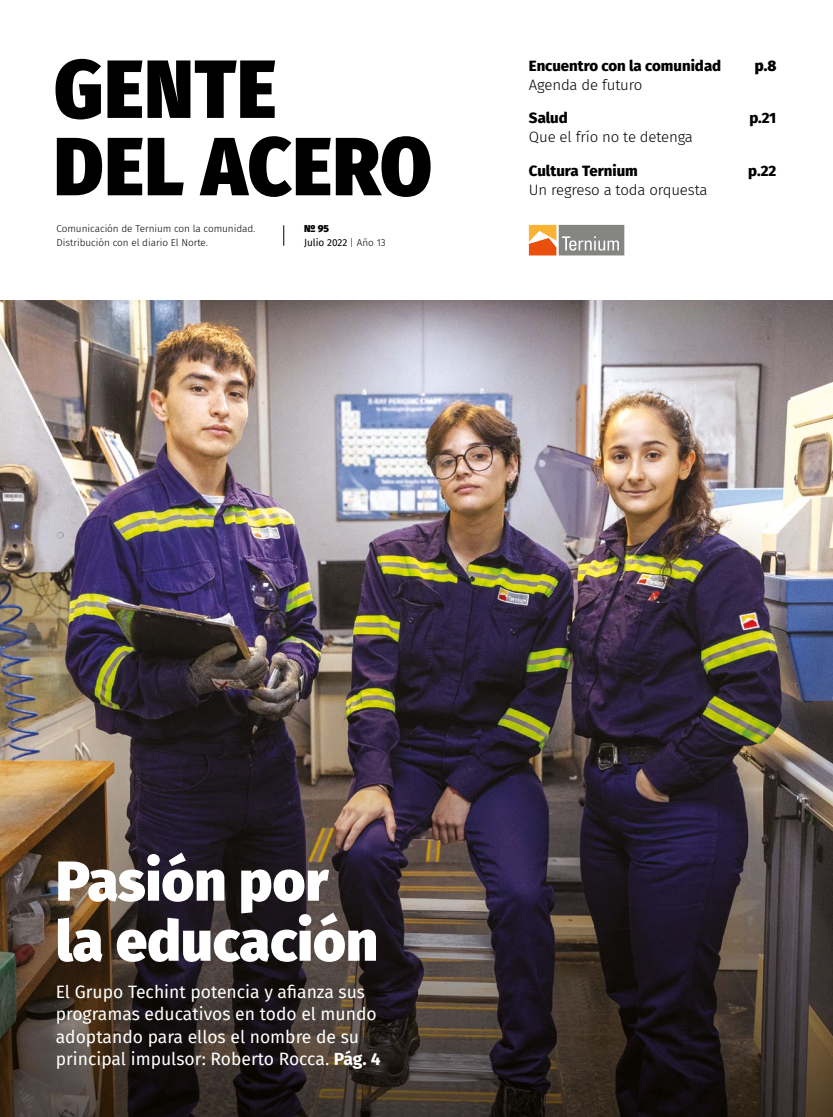
<style>
.page{position:relative;width:833px;height:1117px;background:#fff}
.page>*{position:absolute;margin:0;border:0;box-sizing:border-box;transform-origin:0 0}
.t1{font:900 56.25px/60px "Fira Sans";color:#fff}
.t2{font:17.5px/22.5px "Fira Sans";color:#fff}
.t3{font:300 15px "Fira Sans";letter-spacing:-.01em;color:#000}
.t4{font:800 15px "Fira Sans";color:#000}
.t5{font:900 15px "Fira Sans";color:#000}
.t6{font:300 10px/13.8px "Fira Sans";letter-spacing:-.005em;color:#000}
.t7{font:10px "Fira Sans";color:#000}
.t8{font:900 10px "Fira Sans";color:#000}
.s1{font-weight:300}
.s2{font-weight:700}
</style>
<div class="page">
<img style="left:0;top:300px;width:833px;height:816px">
<svg style="left:57px;top:136px;width:373px;height:61px"></svg>
<svg style="left:55px;top:59px;width:220px;height:60px"></svg>
<svg style="left:283px;top:225px;width:1px;height:21px"></svg>
<svg style="left:529px;top:225px;width:95px;height:30px;background:#b1967f"></svg>
<p class="t6" style="left:57px;top:221px;width:200px">Comunicación de Ternium con la comunidad.<br>Distribución con el diario El Norte.</p>
<p class="t8" style="left:304px;top:219px;width:27px">Nº 95</p>
<p class="t7" style="left:304px;top:234px;width:83px">Julio 2022 <span class="s1">| Año 13</span></p>
<p class="t4" style="left:529px;top:52px;width:194px">Encuentro con la comunidad</p>
<p class="t5" style="left:755px;top:52px;width:23px">p.8</p>
<p class="t3" style="left:529px;top:74px;width:115px">Agenda de futuro</p>
<p class="t4" style="left:529px;top:105px;width:40px">Salud</p>
<p class="t4" style="left:749px;top:105px;width:29px">p.21</p>
<p class="t4" style="left:529px;top:158px;width:110px">Cultura Ternium</p>
<p class="t4" style="left:748px;top:158px;width:30px">p.22</p>
<p class="t3" style="left:529px;top:126px;width:165px">Que el frío no te detenga</p>
<p class="t3" style="left:529px;top:179px;width:180px">Un regreso a toda orquesta</p>
<h1 class="t1" style="left:56px;top:845px;width:324px">Pasión por la educación</h1>
<p class="t2" style="left:56px;top:979px;width:326px">El Grupo Techint potencia y afianza sus programas educativos en todo el mundo adoptando para ellos el nombre de su principal impulsor: Roberto Rocca. <span class="s2">Pág. 4</span></p>
</div>
